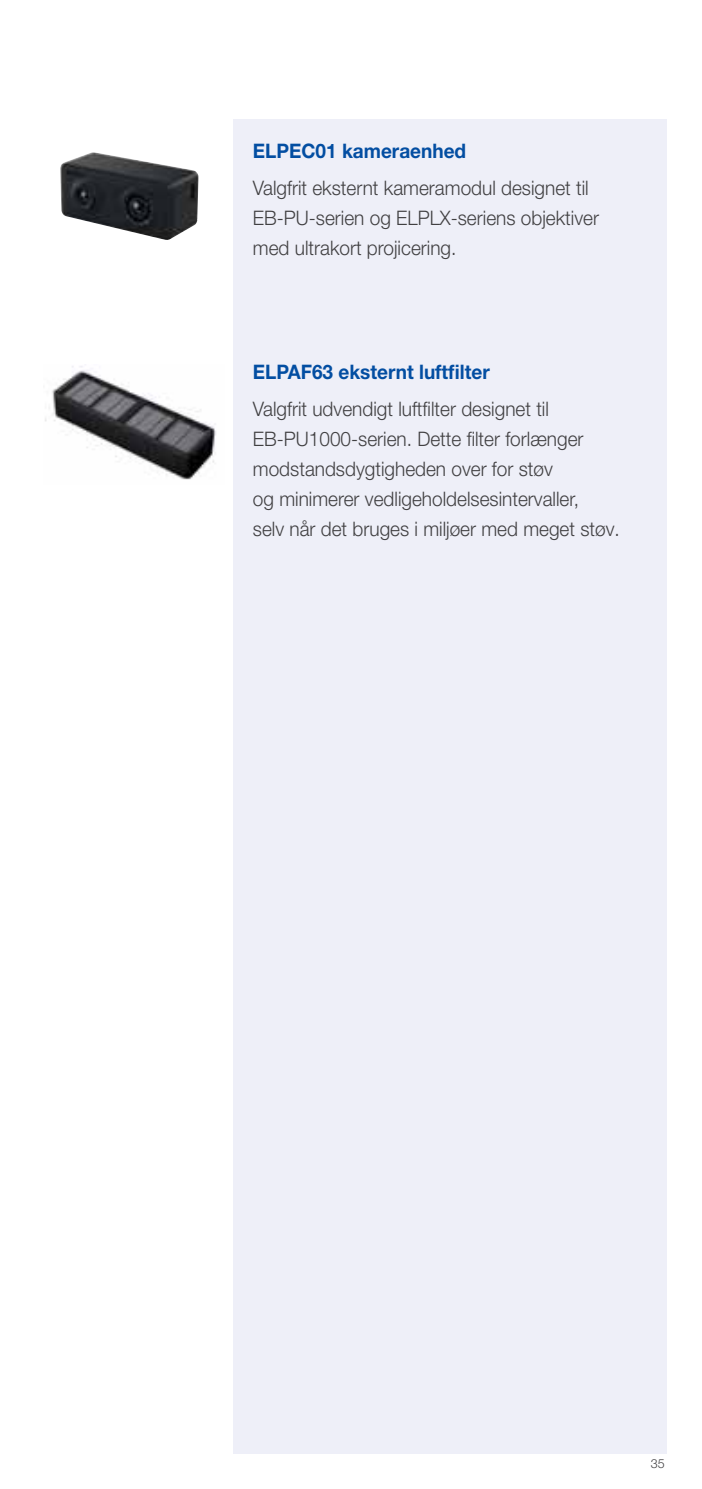
<style>
.page{position:relative;width:702px;height:1489px;background:#fff}
.page>*{position:absolute;margin:0;border:0;box-sizing:border-box;transform-origin:0 0}
.t1{font:300 20px/30px "Helvetica Neue LT Pro";color:#414042;scale:.95 1}
.t2{font:700 20px "Helvetica Neue LT Pro";color:#034ea2;scale:.95 1}
.t3{font:300 12.5px "Helvetica Neue LT Pro";color:#414042}
</style>
<div class="page">
<div style="left:233px;top:119px;width:433px;height:1334px;background:#eeeff8"></div>
<img style="left:45px;top:366px;width:171px;height:114px">
<img style="left:60px;top:152px;width:138px;height:88px">
<p class="t2" style="left:253px;top:138px;width:226px">ELPEC01 kameraenhed</p>
<p class="t1" style="left:253px;top:172px;width:366px">Valgfrit eksternt kameramodul designet til<br>EB-PU-serien og ELPLX-seriens objektiver med ultrakort projicering.</p>
<p class="t2" style="left:253px;top:359px;width:251px">ELPAF63 eksternt luftfilter</p>
<p class="t1" style="left:253px;top:394px;width:387px">Valgfrit udvendigt luftfilter designet til EB-PU1000-serien. Dette filter forlænger modstandsdygtigheden over for støv<br>og minimerer vedligeholdelsesintervaller,<br>selv når det bruges i miljøer med meget støv.</p>
<p class="t3" style="left:650px;top:1455px;width:15px">35</p>
</div>
